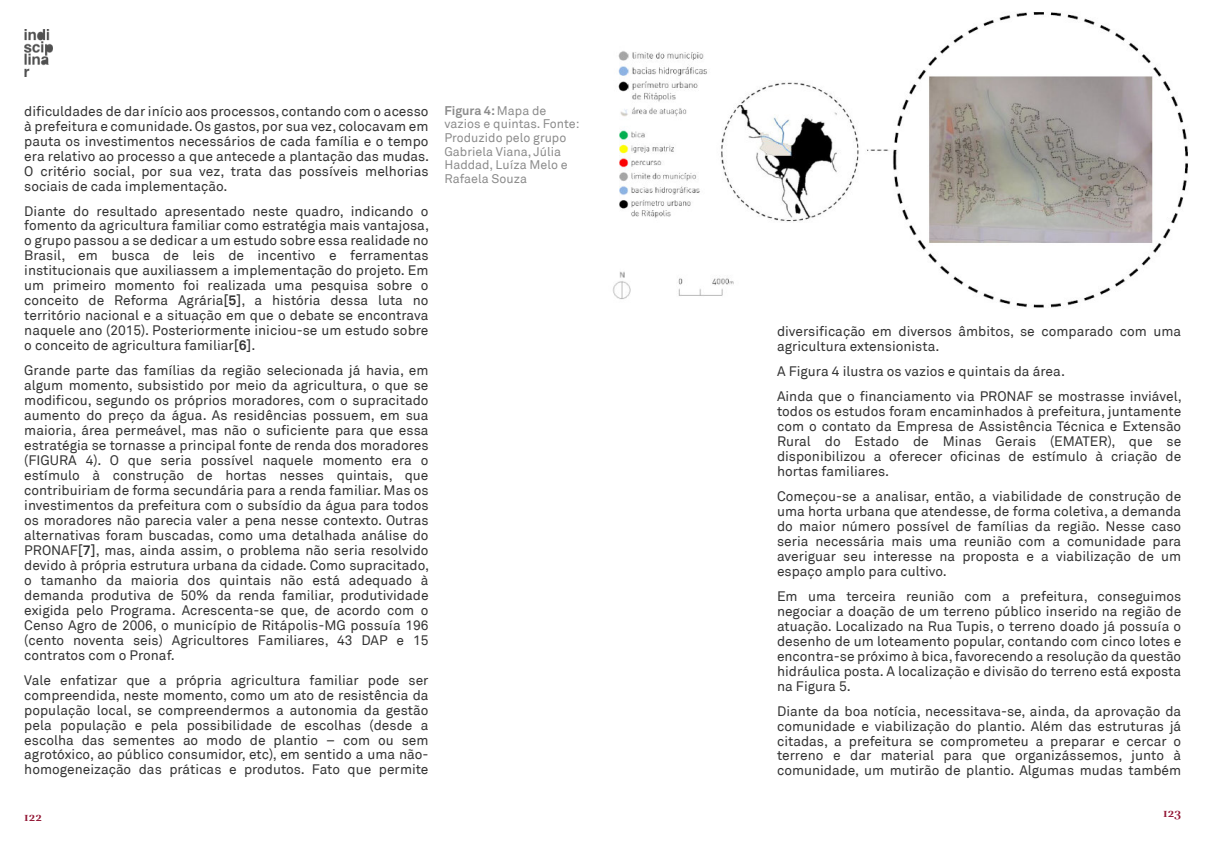
<style>
.page{position:relative;width:1205px;height:851px;background:#fff}
.page>*{position:absolute;margin:0;border:0;box-sizing:border-box;transform-origin:0 0}
.t1{font:13.75px/15px "Akkurat";color:#333;text-align:justify}
.t2{font:12.5px/13.6px "Akkurat";color:#8c8c8c}
.t3{font:700 12.5px "Rufina";color:#911231}
.s1{font-weight:700}
</style>
<div class="page">
<img style="left:24px;top:30px;width:28px;height:46px">
<img style="left:612px;top:12px;width:576px;height:296px">
<p class="t1" style="left:24px;top:103px;width:406px">dificuldades de dar início aos processos, contando com o acesso à prefeitura e comunidade. Os gastos, por sua vez, colocavam em pauta os investimentos necessários de cada família e o tempo era relativo ao processo a que antecede a plantação das mudas.<br>O critério social, por sua vez, trata das possíveis melhorias sociais de cada implementação.</p>
<p class="t1" style="left:24px;top:203px;width:406px">Diante do resultado apresentado neste quadro, indicando o fomento da agricultura familiar como estratégia mais vantajosa, o grupo passou a se dedicar a um estudo sobre essa realidade no Brasil, em busca de leis de incentivo e ferramentas institucionais que auxiliassem a implementação do projeto. Em um primeiro momento foi realizada uma pesquisa sobre o conceito de Reforma Agrária<span class="s1">[5]</span>, a história dessa luta no território nacional e a situação em que o debate se encontrava naquele ano (2015). Posteriormente iniciou-se um estudo sobre o conceito de agricultura familiar<span class="s1">[6]</span>.</p>
<p class="t1" style="left:24px;top:362px;width:406px">Grande parte das famílias da região selecionada já havia, em algum momento, subsistido por meio da agricultura, o que se modificou, segundo os próprios moradores, com o supracitado aumento do preço da água. As residências possuem, em sua maioria, área permeável, mas não o suficiente para que essa estratégia se tornasse a principal fonte de renda dos moradores (FIGURA 4). O que seria possível naquele momento era o estímulo à construção de hortas nesses quintais, que contribuiriam de forma secundária para a renda familiar. Mas os investimentos da prefeitura com o subsídio da água para todos os moradores não parecia valer a pena nesse contexto. Outras alternativas foram buscadas, como uma detalhada análise do PRONAF<span class="s1">[7]</span>, mas, ainda assim, o problema não seria resolvido devido à própria estrutura urbana da cidade. Como supracitado, o tamanho da maioria dos quintais não está adequado à demanda produtiva de 50% da renda familiar, produtividade exigida pelo Programa. Acrescenta-se que, de acordo com o Censo Agro de 2006, o município de Ritápolis-MG possuía 196 (cento noventa seis) Agricultores Familiares, 43 DAP e 15 contratos com o Pronaf.</p>
<p class="t1" style="left:24px;top:671px;width:406px">Vale enfatizar que a própria agricultura familiar pode ser compreendida, neste momento, como um ato de resistência da população local, se compreendermos a autonomia da gestão pela população e pela possibilidade de escolhas (desde a escolha das sementes ao modo de plantio – com ou sem agrotóxico, ao público consumidor, etc), em sentido a uma não&shy;homogeneização das práticas e produtos. Fato que permite</p>
<p class="t3" style="left:24px;top:808px;width:19px">122</p>
<p class="t2" style="left:444px;top:103px;width:137px"><span class="s1">Figura 4:</span>Mapa de vazios e quintas. Fonte:<br>Produzido pelo grupo<br>Gabriela Viana, Júlia<br>Haddad, Luíza Melo e<br>Rafaela Souza</p>
<p class="t1" style="left:777px;top:323px;width:406px">diversificação em diversos âmbitos, se comparado com uma agricultura extensionista.</p>
<p class="t1" style="left:777px;top:358px;width:406px;line-height:25px">A Figura 4 ilustra os vazios e quintais da área.<br>Ainda que o financiamento via PRONAF se mostrasse inviável,</p>
<p class="t1" style="left:777px;top:403px;width:406px">todos os estudos foram encaminhados à prefeitura, juntamente com o contato da Empresa de Assistência Técnica e Extensão Rural do Estado de Minas Gerais (EMATER), que se disponibilizou a oferecer oficinas de estímulo à criação de hortas familiares.</p>
<p class="t1" style="left:777px;top:488px;width:406px">Começou-se a analisar, então, a viabilidade de construção de uma horta urbana que atendesse, de forma coletiva, a demanda do maior número possível de famílias da região. Nesse caso seria necessária mais uma reunião com a comunidade para averiguar seu interesse na proposta e a viabilização de um espaço amplo para cultivo.</p>
<p class="t1" style="left:777px;top:587px;width:406px">Em uma terceira reunião com a prefeitura, conseguimos negociar a doação de um terreno público inserido na região de atuação. Localizado na Rua Tupis, o terreno doado já possuía o desenho de um loteamento popular, contando com cinco lotes e encontra-se próximo à bica, favorecendo a resolução da questão hidráulica posta. A localização e divisão do terreno está exposta na Figura 5.</p>
<p class="t1" style="left:777px;top:702px;width:406px">Diante da boa notícia, necessitava-se, ainda, da aprovação da comunidade e viabilização do plantio. Além das estruturas já citadas, a prefeitura se comprometeu a preparar e cercar o terreno e dar material para que organizássemos, junto à comunidade, um mutirão de plantio. Algumas mudas também</p>
<p class="t3" style="left:1163px;top:804px;width:20px">123</p>
</div>
